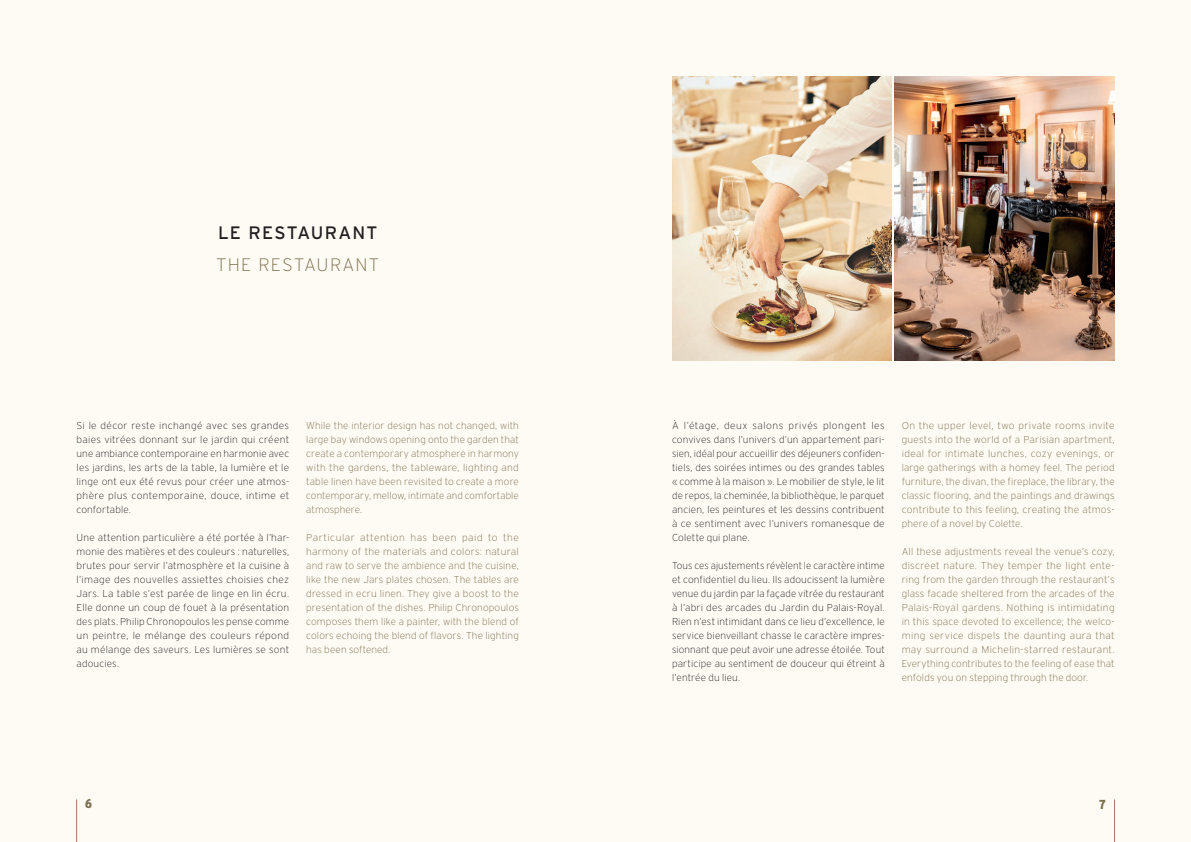
<style>
.page{position:relative;width:1191px;height:842px;background:#fff}
.page>*{position:absolute;margin:0;border:0;box-sizing:border-box;transform-origin:0 0}
.t1{font:200 18px "Interstate";letter-spacing:.07em;color:#7a6e4d}
.t2{font:18px "Interstate";letter-spacing:.06em;color:#231f20}
.t3{font:900 13px "Interstate Condensed";color:#7a6e4d}
.t4{font:200 10px/14px "Interstate";letter-spacing:.015em;color:#231f20;text-align:justify}
.t5{font:200 10px/14px "Interstate";letter-spacing:.01em;color:#7a6e4d;text-align:justify}
</style>
<div class="page">
<div style="left:595px;top:0;width:596px;height:842px;background:#fefaf4"></div>
<div style="left:0;top:0;width:595px;height:842px;background:#fefaf4"></div>
<img style="left:894px;top:77px;width:220px;height:283px">
<img style="left:672px;top:77px;width:219px;height:283px">
<hr style="left:1114px;top:799px;width:1px;height:43px;background:#9f7866">
<hr style="left:76px;top:799px;width:1px;height:43px;background:#9f7866">
<h1 class="t2" style="left:218px;top:223px;width:161px">LE RESTAURANT</h1>
<h1 class="t1" style="left:216px;top:255px;width:165px">THE RESTAURANT</h1>
<p class="t4" style="left:77px;top:418px;width:214px">Si le décor reste inchangé avec ses grandes baies vitrées donnant sur le jardin qui créent une ambiance contemporaine en harmonie avec les jardins, les arts de la table, la lumière et le linge ont eux été revus pour créer une atmos&shy;phère plus contemporaine, douce, intime et confortable.</p>
<p class="t4" style="left:77px;top:530px;width:214px">Une attention particulière a été portée à l’har&shy;monie des matières et des couleurs : naturelles, brutes pour servir l’atmosphère et la cuisine à l’image des nouvelles assiettes choisies chez Jars. La table s’est parée de linge en lin écru.<br>Elle donne un coup de fouet à la présentation des plats. Philip Chronopoulos les pense comme un peintre, le mélange des couleurs répond au mélange des saveurs. Les lumières se sont adoucies.</p>
<p class="t5" style="left:306px;top:418px;width:214px">While the interior design has not changed, with large bay windows opening onto the garden that create a contemporary atmosphere in harmony with the gardens, the tableware, lighting and table linen have been revisited to create a more contemporary, mellow, intimate and comfortable atmosphere.</p>
<p class="t5" style="left:306px;top:530px;width:214px">Particular attention has been paid to the harmony of the materials and colors: natural and raw to serve the ambience and the cuisine, like the new Jars plates chosen. The tables are dressed in ecru linen. They give a boost to the presentation of the dishes. Philip Chronopoulos composes them like a painter, with the blend of colors echoing the blend of flavors. The lighting has been softened.</p>
<p class="t4" style="left:672px;top:418px;width:214px">À l’étage, deux salons privés plongent les convives dans l’univers d’un appartement pari&shy;sien, idéal pour accueillir des déjeuners confiden&shy;tiels, des soirées intimes ou des grandes tables « comme à la maison ». Le mobilier de style, le lit de repos, la cheminée, la bibliothèque, le parquet ancien, les peintures et les dessins contribuent à ce sentiment avec l’univers romanesque de Colette qui plane.</p>
<p class="t4" style="left:672px;top:558px;width:214px">Tous ces ajustements révèlent le caractère intime et confidentiel du lieu. Ils adoucissent la lumière venue du jardin par la façade vitrée du restaurant à l’abri des arcades du Jardin du Palais-Royal.<br>Rien n’est intimidant dans ce lieu d’excellence, le service bienveillant chasse le caractère impres&shy;sionnant que peut avoir une adresse étoilée. Tout participe au sentiment de douceur qui étreint à l’entrée du lieu.</p>
<p class="t5" style="left:901px;top:418px;width:214px">On the upper level, two private rooms invite guests into the world of a Parisian apartment, ideal for intimate lunches, cozy evenings, or large gatherings with a homey feel. The period furniture, the divan, the fireplace, the library, the classic flooring, and the paintings and drawings contribute to this feeling, creating the atmos&shy;phere of a novel by Colette.</p>
<p class="t5" style="left:901px;top:544px;width:214px">All these adjustments reveal the venue’s cozy, discreet nature. They temper the light ente&shy;ring from the garden through the restaurant’s glass facade sheltered from the arcades of the Palais-Royal gardens. Nothing is intimidating in this space devoted to excellence; the welco&shy;ming service dispels the daunting aura that may surround a Michelin-starred restaurant.<br>Everything contributes to the feeling of ease that enfolds you on stepping through the door.</p>
<h2 class="t3" style="left:85px;top:798px;width:8px">6</h2>
<h2 class="t3" style="left:1099px;top:798px;width:8px">7</h2>
</div>
